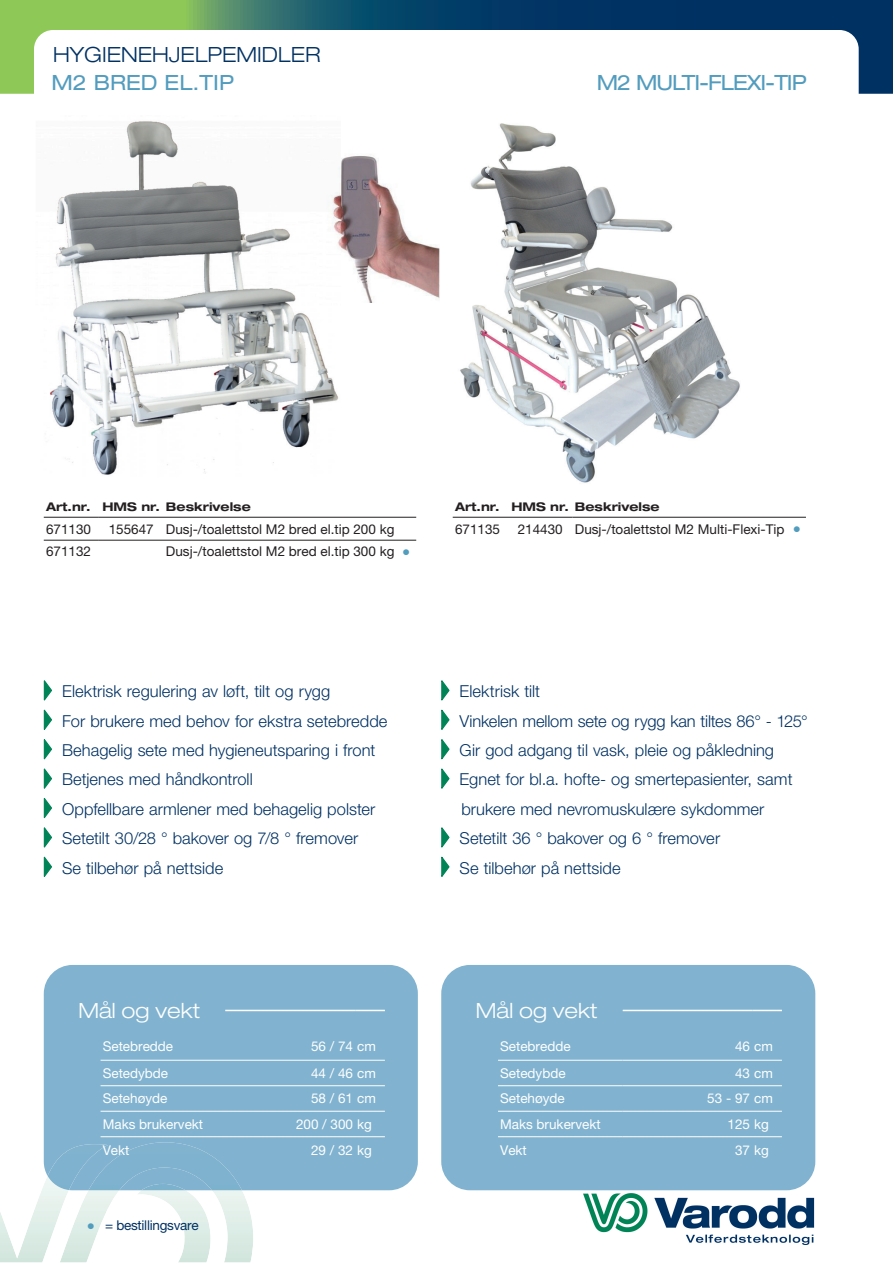
<style>
.page{position:relative;width:893px;height:1263px;background:#fff}
.page>*{position:absolute;margin:0;border:0;box-sizing:border-box;transform-origin:0 0}
.t1{font:300 expanded 21px "Helvetica Neue LT Pro";color:#003163}
.t2{font:300 expanded 21px "Helvetica Neue LT Pro";color:#fff}
.t3{font:expanded 21px "Helvetica Neue LT Std";letter-spacing:-.05em;color:#529cbe}
.t4{font:expanded 21px "Helvetica Neue LT Std";color:#529cbe}
.t5{font:300 16.5px/29.4px "Helvetica Neue LT Std";color:#003163}
.t6{font:300 expanded 16.35px "Helvetica Neue LT Std";color:#529cbe}
.t7{font:13.5px "Helvetica Neue LT Pro";color:#fff}
.t8{font:13.5px "Helvetica Neue LT Pro";color:#231f20}
.t9{font:13.5px "Helvetica Neue LT Pro";letter-spacing:-.02em;color:#003163}
.t10{font:700 expanded 12px "Helvetica Neue LT Pro";color:#231f20}
.s1{font-family:"Helvetica Neue LT Std";font-weight:300;font-stretch:expanded;font-size:16.35px;color:#529cbe}
</style>
<div class="page">
<svg style="left:0;top:0;width:893px;height:94px;background:#2e6562"></svg>
<svg style="left:34px;top:30px;width:825px;height:64px"></svg>
<hr style="left:453px;top:517px;width:119px;height:1px;background:#231f20">
<hr style="left:572px;top:517px;width:234px;height:1px;background:#231f20">
<div style="left:441px;top:965px;width:374px;height:225px;background:#81b3d0;border-radius:29px"></div>
<hr style="left:752px;top:1010px;width:30px;height:1px;background:#fff">
<hr style="left:623px;top:1010px;width:129px;height:1px;background:#fff">
<hr style="left:498px;top:1060px;width:125px;height:1px;background:#fff">
<hr style="left:623px;top:1060px;width:159px;height:1px;background:#fff">
<hr style="left:498px;top:1085px;width:125px;height:1px;background:#fff">
<hr style="left:623px;top:1085px;width:159px;height:1px;background:#fff">
<hr style="left:498px;top:1111px;width:125px;height:1px;background:#fff">
<hr style="left:623px;top:1111px;width:159px;height:1px;background:#fff">
<hr style="left:498px;top:1136px;width:125px;height:1px;background:#fff">
<hr style="left:623px;top:1136px;width:159px;height:1px;background:#fff">
<svg style="left:441px;top:680px;width:9px;height:109px"></svg>
<svg style="left:441px;top:827px;width:9px;height:50px"></svg>
<img style="left:460px;top:123px;width:280px;height:360px">
<img style="left:50px;top:121px;width:289px;height:354px">
<hr style="left:44px;top:517px;width:55px;height:1px;background:#231f20">
<hr style="left:99px;top:517px;width:317px;height:1px;background:#231f20">
<hr style="left:44px;top:540px;width:55px;height:1px;background:#231f20">
<hr style="left:99px;top:540px;width:317px;height:1px;background:#231f20">
<div style="left:44px;top:965px;width:374px;height:225px;background:#81b3d0"></div>
<svg style="left:0;top:1142px;width:253px;height:121px"></svg>
<hr style="left:355px;top:1010px;width:30px;height:1px;background:#fff">
<hr style="left:225px;top:1010px;width:130px;height:1px;background:#fff">
<hr style="left:101px;top:1060px;width:284px;height:1px;background:#fff">
<hr style="left:101px;top:1085px;width:284px;height:1px;background:#fff">
<hr style="left:101px;top:1111px;width:284px;height:1px;background:#fff">
<hr style="left:101px;top:1136px;width:284px;height:1px;background:#fff">
<svg style="left:43px;top:680px;width:9px;height:197px"></svg>
<img style="left:326px;top:150px;width:113px;height:152px">
<img style="left:583px;top:1194px;width:231px;height:51px">
<p class="t1" style="left:53px;top:42px;width:269px">HYGIENEHJELPEMIDLER</p>
<p class="t4" style="left:51px;top:70px;width:184px">M2 BRED EL.TIP</p>
<p class="t3" style="left:597px;top:70px;width:212px">M2 MULTI-FLEXI-TIP</p>
<p class="t10" style="left:46px;top:500px;width:206px">Art.nr. HMS nr. Beskrivelse</p>
<p class="t8" style="left:46px;top:524px;width:47px">671130</p>
<p class="t8" style="left:109px;top:524px;width:287px">155647 Dusj-/toalettstol M2 bred el.tip 200 kg</p>
<p class="t8" style="left:46px;top:547px;width:47px">671132</p>
<p class="t8" style="left:166px;top:547px;width:230px">Dusj-/toalettstol M2 bred el.tip 300 kg</p>
<p class="t6" style="left:402px;top:543px;width:10px">•</p>
<p class="t10" style="left:455px;top:500px;width:206px">Art.nr. HMS nr. Beskrivelse</p>
<p class="t8" style="left:455px;top:524px;width:47px">671135</p>
<p class="t8" style="left:518px;top:524px;width:268px">214430 Dusj-/toalettstol M2 Multi-Flexi-Tip</p>
<p class="t6" style="left:793px;top:519px;width:10px">•</p>
<p class="t5" style="left:62px;top:678px;width:327px">Elektrisk regulering av løft, tilt og rygg<br>For brukere med behov for ekstra setebredde Behagelig sete med hygieneutsparing i front Betjenes med håndkontroll<br>Oppfellbare armlener med behagelig polster Setetilt 30/28 ° bakover og 7/8 ° fremover<br>Se tilbehør på nettside</p>
<p class="t2" style="left:78px;top:998px;width:123px">Mål og vekt</p>
<p class="t7" style="left:103px;top:1041px;width:72px">Setebredde</p>
<p class="t7" style="left:311px;top:1041px;width:67px">56 / 74 cm</p>
<p class="t7" style="left:103px;top:1068px;width:67px">Setedybde</p>
<p class="t7" style="left:311px;top:1068px;width:67px">44 / 46 cm</p>
<p class="t7" style="left:103px;top:1094px;width:66px">Setehøyde</p>
<p class="t7" style="left:311px;top:1094px;width:67px">58 / 61 cm</p>
<p class="t7" style="left:103px;top:1119px;width:102px">Maks brukervekt</p>
<p class="t7" style="left:296px;top:1119px;width:78px">200 / 300 kg</p>
<p class="t7" style="left:103px;top:1145px;width:28px">Vekt</p>
<p class="t7" style="left:311px;top:1145px;width:63px">29 / 32 kg</p>
<p class="t9" style="left:87px;top:1220px;width:113px"><span class="s1">•</span> = bestillingsvare</p>
<p class="t5" style="left:460px;top:678px;width:350px">Elektrisk tilt<br>Vinkelen mellom sete og rygg kan tiltes 86° - 125° Gir god adgang til vask, pleie og påkledning Egnet for bl.a. hofte- og smertepasienter, samt brukere med nevromuskulære sykdommer Setetilt 36 ° bakover og 6 ° fremover<br>Se tilbehør på nettside</p>
<p class="t2" style="left:476px;top:998px;width:123px">Mål og vekt</p>
<p class="t7" style="left:500px;top:1041px;width:72px">Setebredde</p>
<p class="t7" style="left:735px;top:1041px;width:40px">46 cm</p>
<p class="t7" style="left:500px;top:1068px;width:67px">Setedybde</p>
<p class="t7" style="left:735px;top:1068px;width:40px">43 cm</p>
<p class="t7" style="left:500px;top:1094px;width:66px">Setehøyde</p>
<p class="t7" style="left:707px;top:1094px;width:67px">53 - 97 cm</p>
<p class="t7" style="left:500px;top:1119px;width:102px">Maks brukervekt</p>
<p class="t7" style="left:727px;top:1119px;width:43px">125 kg</p>
<p class="t7" style="left:500px;top:1145px;width:28px">Vekt</p>
<p class="t7" style="left:735px;top:1145px;width:36px">37 kg</p>
</div>
